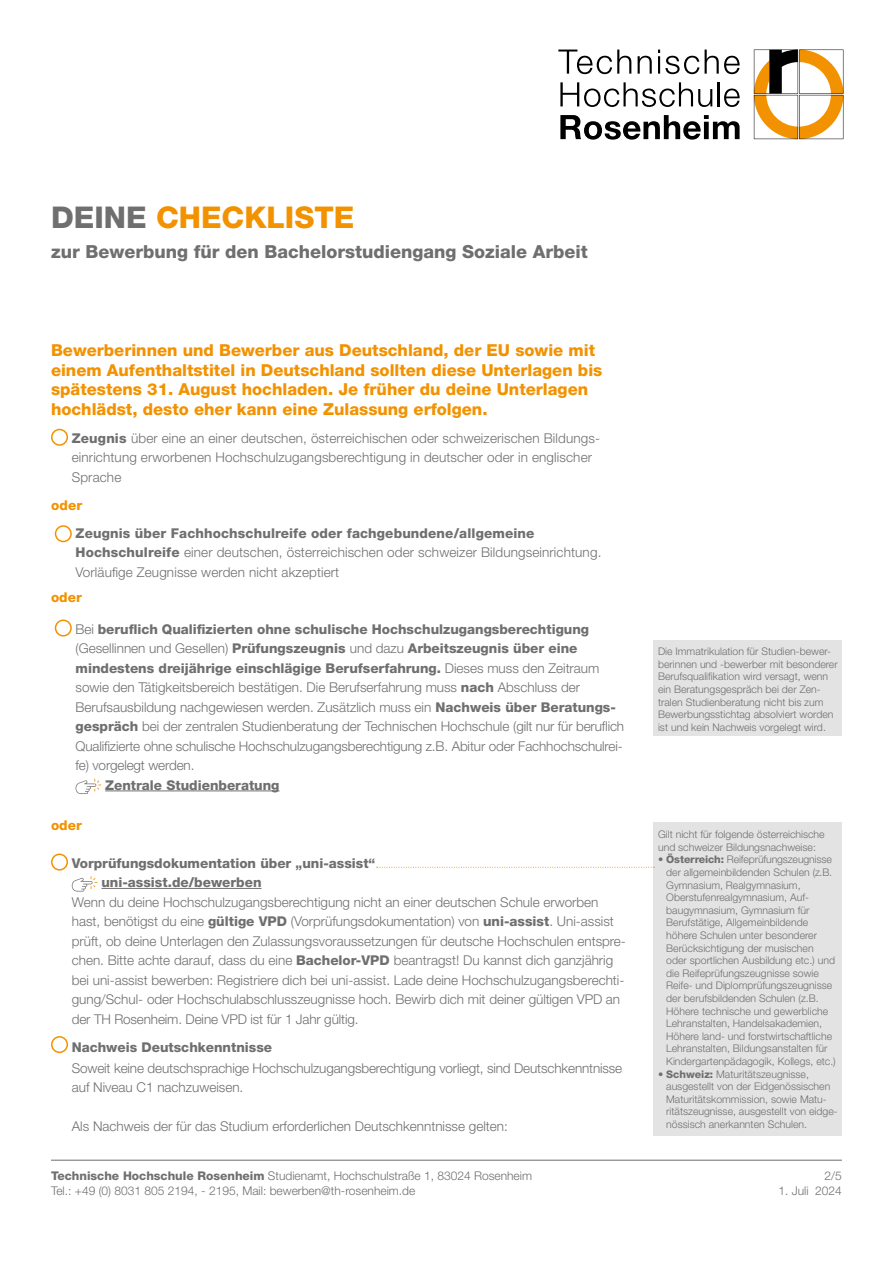
<style>
.page{position:relative;width:893px;height:1263px;background:#fff}
.page>*{position:absolute;margin:0;border:0;box-sizing:border-box;transform-origin:0 0}
.t1{font:800 30px "Helvetica Neue LT Pro";color:#f39200}
.t2{font:800 18px "Helvetica Neue LT Pro";color:#706f6f}
.t3{font:800 16.5px/19.5px "Helvetica Neue LT Pro";color:#f39200}
.t4{font:300 13.5px/19.5px "Helvetica Neue LT Pro";color:#706f6f}
.t5{font:800 13.5px/19.5px "Helvetica Neue LT Pro";color:#706f6f}
.t6{font:800 13.5px "Helvetica Neue LT Pro";color:#f39200}
.t7{font:300 12px/14.4px "Helvetica Neue LT Pro";color:#706f6f}
.t8{font:300 10.5px/12.6px "Helvetica Neue LT Pro";color:#706f6f}
.s1{color:#706f6f}
.s2{font-weight:800}
</style>
<div class="page">
<svg style="left:560px;top:82px;width:152px;height:25px"></svg>
<hr style="left:718px;top:82px;width:2px;height:24px;background:#000">
<svg style="left:724px;top:89px;width:16px;height:18px"></svg>
<svg style="left:560px;top:115px;width:180px;height:25px"></svg>
<svg style="left:558px;top:50px;width:73px;height:24px"></svg>
<svg style="left:638px;top:56px;width:14px;height:18px"></svg>
<svg style="left:658px;top:50px;width:41px;height:24px"></svg>
<svg style="left:705px;top:50px;width:35px;height:24px"></svg>
<svg style="left:754px;top:50px;width:89px;height:89px"></svg>
<hr style="left:51px;top:1160px;width:791px;height:1px;background:#706f6f">
<div style="left:654px;top:823px;width:188px;height:313px;background:#e3e3e3"></div>
<hr style="left:105px;top:790px;width:175px;height:1px;background:#706f6f">
<hr style="left:101px;top:888px;width:160px;height:1px;background:#706f6f">
<div style="left:51px;top:429px;width:17px;height:17px;border:2px solid #f39200;border-radius:50%"></div>
<div style="left:55px;top:525px;width:17px;height:17px;border:2px solid #f39200;border-radius:50%"></div>
<div style="left:55px;top:619px;width:17px;height:17px;border:2px solid #f39200;border-radius:50%"></div>
<svg style="left:76px;top:779px;width:25px;height:15px"></svg>
<div style="left:51px;top:853px;width:17px;height:17px;border:2px solid #f39200;border-radius:50%"></div>
<svg style="left:72px;top:876px;width:25px;height:16px"></svg>
<div style="left:51px;top:1036px;width:17px;height:17px;border:2px solid #f39200;border-radius:50%"></div>
<svg style="left:377px;top:867px;width:277px;height:1px"></svg>
<div style="left:654px;top:640px;width:188px;height:96px;background:#e3e3e3"></div>
<h1 class="t1" style="left:51px;top:199px;width:305px"><span class="s1">DEINE</span> CHECKLISTE</h1>
<h2 class="t2" style="left:51px;top:241px;width:538px">zur Bewerbung für den Bachelorstudiengang Soziale Arbeit</h2>
<p class="t3" style="left:51px;top:341px;width:553px">Bewerberinnen und Bewerber aus Deutschland, der EU sowie mit einem Aufenthaltstitel in Deutschland sollten diese Unterlagen bis spätestens 31. August hochladen. Je früher du deine Unterlagen hochlädst, desto eher kann eine Zulassung erfolgen.</p>
<p class="t4" style="left:72px;top:428px;width:530px"><span class="s2">Zeugnis</span> über eine an einer deutschen, österreichischen oder schweizerischen Bildungs&shy;einrichtung erworbenen Hochschulzugangsberechtigung in deutscher oder in englischer<br>Sprache</p>
<p class="t6" style="left:51px;top:497px;width:33px">oder</p>
<p class="t4" style="left:76px;top:523px;width:527px"><span class="s2">Zeugnis über Fachhochschulreife oder fachgebundene/allgemeine<br>Hochschulreife</span> einer deutschen, österreichischen oder schweizer Bildungseinrichtung.<br>Vorläufige Zeugnisse werden nicht akzeptiert</p>
<p class="t6" style="left:51px;top:589px;width:32px">oder</p>
<p class="t4" style="left:76px;top:619px;width:550px">Bei <span class="s2">beruflich Qualifizierten ohne schulische Hochschulzugangsberechtigung </span>(Gesellinnen und Gesellen) <span class="s2">Prüfungszeugnis</span> und dazu <span class="s2">Arbeitszeugnis über eine mindestens dreijährige einschlägige Berufserfahrung.</span> Dieses muss den Zeitraum sowie den Tätigkeitsbereich bestätigen. Die Berufserfahrung muss <span class="s2">nach</span> Abschluss der Berufsausbildung nachgewiesen werden. Zusätzlich muss ein <span class="s2">Nachweis über Beratungs&shy;gespräch</span> bei der zentralen Studienberatung der Technischen Hochschule (gilt nur für beruflich Qualifizierte ohne schulische Hochschulzugangsberechtigung z.B. Abitur oder Fachhochschulrei&shy;fe) vorgelegt werden.</p>
<p class="t5" style="left:105px;top:775px;width:176px">Zentrale Studienberatung</p>
<p class="t6" style="left:51px;top:817px;width:32px">oder</p>
<p class="t5" style="left:101px;top:853px;width:275px;text-indent:-30px">Vorprüfungsdokumentation über „uni-assist“ uni-assist.de/bewerben</p>
<p class="t4" style="left:72px;top:892px;width:556px">Wenn du deine Hochschulzugangsberechtigung nicht an einer deutschen Schule erworben hast, benötigst du eine <span class="s2">gültige VPD</span> (Vorprüfungsdokumentation) von <span class="s2">uni-assist</span>. Uni-assist prüft, ob deine Unterlagen den Zulassungsvoraussetzungen für deutsche Hochschulen entspre&shy;chen. Bitte achte darauf, dass du eine <span class="s2">Bachelor-VPD</span> beantragst! Du kannst dich ganzjährig bei uni-assist bewerben: Registriere dich bei uni-assist. Lade deine Hochschulzugangsberechti&shy;gung/Schul- oder Hochschulabschlusszeugnisse hoch. Bewirb dich mit deiner gültigen VPD an der TH Rosenheim. Deine VPD ist für 1 Jahr gültig.</p>
<p class="t5" style="left:72px;top:1037px;width:202px">Nachweis Deutschkenntnisse</p>
<p class="t4" style="left:72px;top:1058px;width:552px">Soweit keine deutschsprachige Hochschulzugangsberechtigung vorliegt, sind Deutschkenntnisse auf Niveau C1 nachzuweisen.</p>
<p class="t4" style="left:72px;top:1116px;width:438px">Als Nachweis der für das Studium erforderlichen Deutschkenntnisse gelten:</p>
<p class="t7" style="left:51px;top:1169px;width:483px"><span class="s2">Technische Hochschule Rosenheim</span> Studienamt, Hochschulstraße 1, 83024 Rosenheim<br>Tel.: +49 (0) 8031 805 2194, - 2195, Mail: bewerben@th-rosenheim.de</p>
<p class="t8" style="left:658px;top:645px;width:181px">Die Immatrikulation für Studien-bewer&shy;berinnen und -bewerber mit besonderer Berufsqualifikation wird versagt, wenn ein Beratungsgespräch bei der Zen&shy;tralen Studienberatung nicht bis zum Bewerbungsstichtag absolviert worden ist und kein Nachweis vorgelegt wird.</p>
<p class="t8" style="left:658px;top:828px;width:168px">Gilt nicht für folgende österreichische und schweizer Bildungsnachweise:</p>
<p class="t8" style="left:666px;top:853px;width:171px;text-indent:-8px">• <span class="s2">Österreich:</span> Reifeprüfungszeugnisse der allgemeinbildenden Schulen (z.B.<br>Gymnasium, Realgymnasium, Oberstufenrealgymnasium, Auf&shy;baugymnasium, Gymnasium für Berufstätige, Allgemeinbildende höhere Schulen unter besonderer Berücksichtigung der musischen oder sportlichen Ausbildung etc.) und die Reifeprüfungszeugnisse sowie Reife- und Diplomprüfungszeugnisse der berufsbildenden Schulen (z.B.<br>Höhere technische und gewerbliche Lehranstalten, Handelsakademien, Höhere land- und forstwirtschaftliche Lehranstalten, Bildungsanstalten für Kindergartenpädagogik, Kollegs, etc.)</p>
<p class="t8" style="left:666px;top:1067px;width:173px;text-indent:-8px">• <span class="s2">Schweiz:</span> Maturitätszeugnisse, ausgestellt von der Eidgenössischen Maturitätskommission, sowie Matu&shy;ritätszeugnisse, ausgestellt von eidge&shy;nössisch anerkannten Schulen.</p>
<p class="t7" style="left:825px;top:1169px;width:19px">2/5</p>
<p class="t7" style="left:778px;top:1183px;width:65px">1. Juli 2024</p>
</div>
